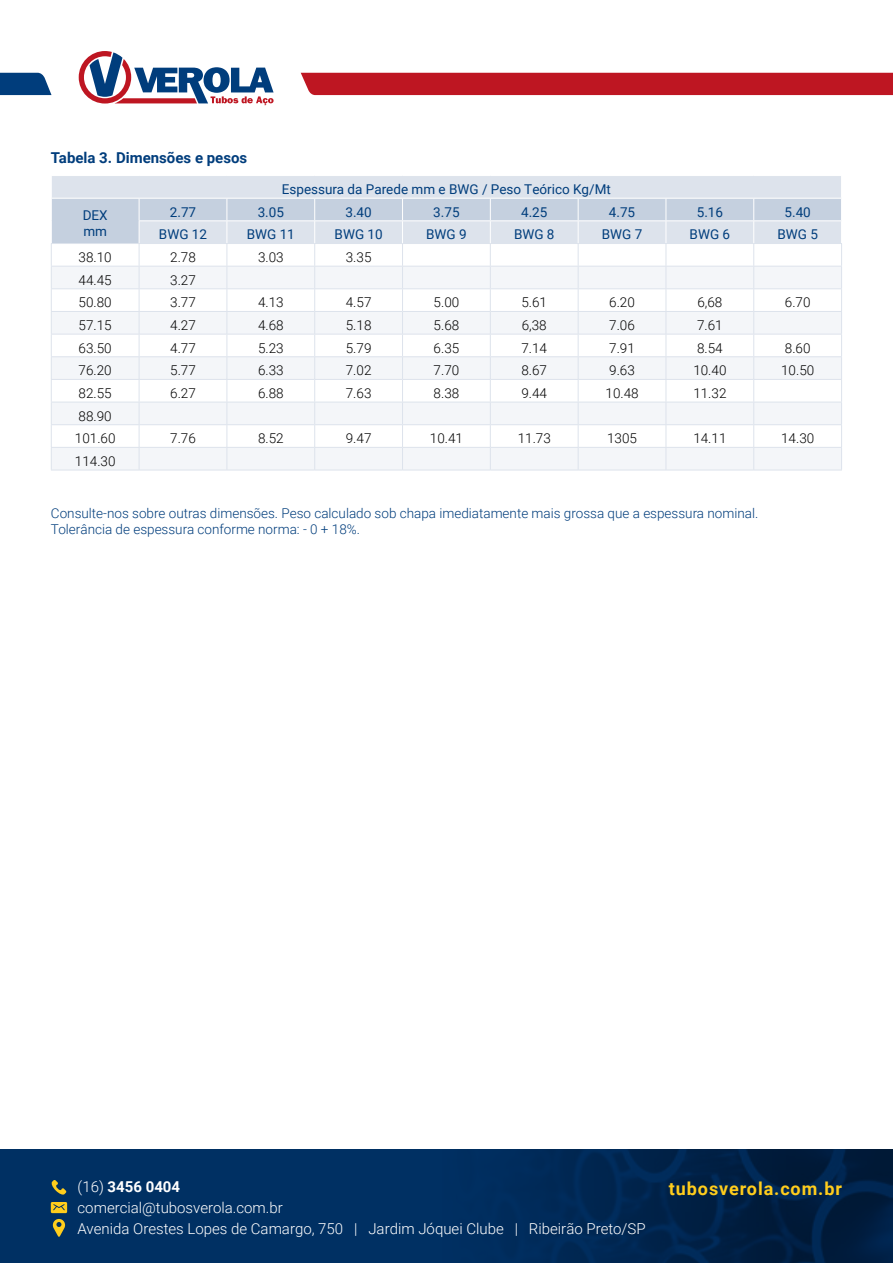
<style>
.page{position:relative;width:893px;height:1263px;background:#fff}
.page>*{position:absolute;margin:0;border:0;box-sizing:border-box;transform-origin:0 0}
.t1{font:700 18px "Roboto";letter-spacing:.05em;color:#ffcd1c}
.t2{font:300 15px/21px "Roboto";color:#fff}
.t3{font:700 15px "Roboto";color:#003d7c}
.t4{font:700 15px "Roboto";color:#fff}
.t5{font:300 13.5px/22.6px "Roboto";color:#000}
.t6{font:300 13.5px/16.2px "Roboto";color:#003d7c}
.t7{font:13.5px/16.2px "Roboto";color:#003d7c}
.s1{font-weight:300}
</style>
<div class="page">
<svg style="left:79px;top:51px;width:195px;height:54px"></svg>
<div style="left:301px;top:73px;width:592px;height:22px;background:#be1622"></div>
<svg style="left:0;top:73px;width:52px;height:22px"></svg>
<div style="left:0;top:1149px;width:893px;height:114px;background:#003063"></div>
<img style="left:523px;top:1149px;width:370px;height:114px">
<svg style="left:51px;top:1180px;width:15px;height:15px"></svg>
<svg style="left:51px;top:1202px;width:16px;height:11px"></svg>
<svg style="left:53px;top:1219px;width:12px;height:18px"></svg>
<svg style="left:51px;top:176px;width:791px;height:294px"></svg>
<hr style="left:51px;top:470px;width:88px;height:1px;background:#dde3ec">
<hr style="left:139px;top:470px;width:88px;height:1px;background:#dde3ec">
<hr style="left:227px;top:470px;width:88px;height:1px;background:#dde3ec">
<hr style="left:315px;top:470px;width:87px;height:1px;background:#dde3ec">
<hr style="left:402px;top:470px;width:88px;height:1px;background:#dde3ec">
<hr style="left:490px;top:470px;width:88px;height:1px;background:#dde3ec">
<hr style="left:578px;top:470px;width:88px;height:1px;background:#dde3ec">
<hr style="left:666px;top:470px;width:88px;height:1px;background:#dde3ec">
<hr style="left:754px;top:470px;width:88px;height:1px;background:#dde3ec">
<p class="t3" style="left:51px;top:148px;width:198px">Tabela 3. Dimensões e pesos</p>
<p class="t7" style="left:282px;top:181px;width:331px">Espessura da Parede mm e BWG / Peso Teórico Kg/Mt</p>
<p class="t7" style="left:83px;top:206px;width:26px">DEX mm</p>
<p class="t7" style="left:170px;top:203px;width:28px">2.77</p>
<p class="t7" style="left:258px;top:203px;width:28px">3.05</p>
<p class="t7" style="left:345px;top:203px;width:28px">3.40</p>
<p class="t7" style="left:433px;top:203px;width:28px">3.75</p>
<p class="t7" style="left:521px;top:203px;width:28px">4.25</p>
<p class="t7" style="left:609px;top:203px;width:28px">4.75</p>
<p class="t7" style="left:697px;top:203px;width:28px">5.16</p>
<p class="t7" style="left:784px;top:203px;width:28px">5.40</p>
<p class="t7" style="left:159px;top:226px;width:50px">BWG 12</p>
<p class="t7" style="left:247px;top:226px;width:50px">BWG 11</p>
<p class="t7" style="left:335px;top:226px;width:50px">BWG 10</p>
<p class="t7" style="left:426px;top:226px;width:42px">BWG 9</p>
<p class="t7" style="left:514px;top:226px;width:42px">BWG 8</p>
<p class="t7" style="left:602px;top:226px;width:42px">BWG 7</p>
<p class="t7" style="left:690px;top:226px;width:42px">BWG 6</p>
<p class="t7" style="left:777px;top:226px;width:42px">BWG 5</p>
<p class="t5" style="left:79px;top:245px;width:35px">38.10</p>
<p class="t5" style="left:170px;top:245px;width:27px">2.78</p>
<p class="t5" style="left:258px;top:245px;width:27px">3.03</p>
<p class="t5" style="left:346px;top:245px;width:27px">3.35</p>
<p class="t5" style="left:79px;top:268px;width:35px">44.45</p>
<p class="t5" style="left:170px;top:268px;width:27px">3.27</p>
<p class="t5" style="left:79px;top:291px;width:35px">50.80</p>
<p class="t5" style="left:170px;top:291px;width:27px">3.77</p>
<p class="t5" style="left:258px;top:291px;width:27px">4.13</p>
<p class="t5" style="left:346px;top:291px;width:27px">4.57</p>
<p class="t5" style="left:434px;top:291px;width:27px">5.00</p>
<p class="t5" style="left:521px;top:291px;width:27px">5.61</p>
<p class="t5" style="left:609px;top:291px;width:27px">6.20</p>
<p class="t5" style="left:697px;top:291px;width:27px">6,68</p>
<p class="t5" style="left:785px;top:291px;width:27px">6.70</p>
<p class="t5" style="left:79px;top:313px;width:35px">57.15</p>
<p class="t5" style="left:170px;top:313px;width:27px">4.27</p>
<p class="t5" style="left:258px;top:313px;width:27px">4.68</p>
<p class="t5" style="left:346px;top:313px;width:27px">5.18</p>
<p class="t5" style="left:434px;top:313px;width:27px">5.68</p>
<p class="t5" style="left:522px;top:313px;width:27px">6,38</p>
<p class="t5" style="left:609px;top:313px;width:27px">7.06</p>
<p class="t5" style="left:697px;top:313px;width:27px">7.61</p>
<p class="t5" style="left:79px;top:336px;width:35px">63.50</p>
<p class="t5" style="left:170px;top:336px;width:27px">4.77</p>
<p class="t5" style="left:258px;top:336px;width:27px">5.23</p>
<p class="t5" style="left:346px;top:336px;width:27px">5.79</p>
<p class="t5" style="left:434px;top:336px;width:27px">6.35</p>
<p class="t5" style="left:521px;top:336px;width:27px">7.14</p>
<p class="t5" style="left:609px;top:336px;width:27px">7.91</p>
<p class="t5" style="left:697px;top:336px;width:27px">8.54</p>
<p class="t5" style="left:785px;top:336px;width:27px">8.60</p>
<p class="t5" style="left:79px;top:359px;width:35px">76.20</p>
<p class="t5" style="left:170px;top:359px;width:27px">5.77</p>
<p class="t5" style="left:258px;top:359px;width:27px">6.33</p>
<p class="t5" style="left:346px;top:359px;width:27px">7.02</p>
<p class="t5" style="left:434px;top:359px;width:27px">7.70</p>
<p class="t5" style="left:521px;top:359px;width:27px">8.67</p>
<p class="t5" style="left:609px;top:359px;width:27px">9.63</p>
<p class="t5" style="left:693px;top:359px;width:35px">10.40</p>
<p class="t5" style="left:781px;top:359px;width:35px">10.50</p>
<p class="t5" style="left:79px;top:381px;width:35px">82.55</p>
<p class="t5" style="left:170px;top:381px;width:27px">6.27</p>
<p class="t5" style="left:258px;top:381px;width:27px">6.88</p>
<p class="t5" style="left:346px;top:381px;width:27px">7.63</p>
<p class="t5" style="left:434px;top:381px;width:27px">8.38</p>
<p class="t5" style="left:521px;top:381px;width:27px">9.44</p>
<p class="t5" style="left:605px;top:381px;width:35px">10.48</p>
<p class="t5" style="left:693px;top:381px;width:35px">11.32</p>
<p class="t5" style="left:75px;top:404px;width:42px">88.90<br>101.60</p>
<p class="t5" style="left:170px;top:426px;width:27px">7.76</p>
<p class="t5" style="left:258px;top:426px;width:27px">8.52</p>
<p class="t5" style="left:346px;top:426px;width:27px">9.47</p>
<p class="t5" style="left:430px;top:426px;width:35px">10.41</p>
<p class="t5" style="left:518px;top:426px;width:35px">11.73</p>
<p class="t5" style="left:607px;top:426px;width:31px">1305</p>
<p class="t5" style="left:693px;top:426px;width:35px">14.11</p>
<p class="t5" style="left:781px;top:426px;width:35px">14.30</p>
<p class="t5" style="left:75px;top:449px;width:42px">114.30</p>
<p class="t6" style="left:51px;top:504px;width:709px">Consulte-nos sobre outras dimensões. Peso calculado sob chapa imediatamente mais grossa que a espessura nominal.<br>Tolerância de espessura conforme norma: - 0 + 18%.</p>
<p class="t4" style="left:78px;top:1176px;width:104px"><span class="s1">(16)</span> 3456 0404</p>
<h1 class="t1" style="left:669px;top:1176px;width:174px">tubosverola.com.br</h1>
<p class="t2" style="left:78px;top:1196px;width:570px">comercial@tubosverola.com.br<br>Avenida Orestes Lopes de Camargo, 750 | Jardim Jóquei Clube | Ribeirão Preto/SP</p>
</div>
